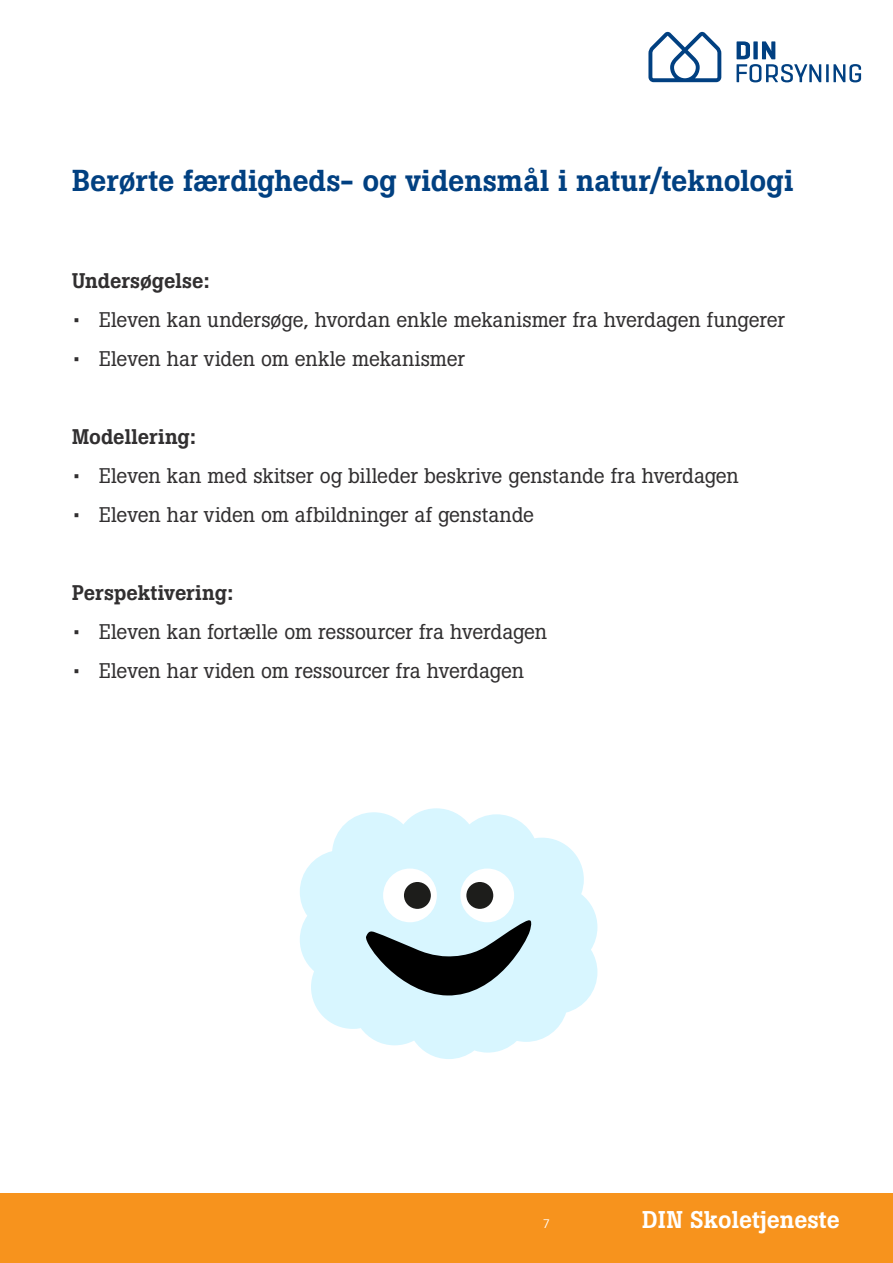
<style>
.page{position:relative;width:893px;height:1263px;background:#fff}
.page>*{position:absolute;margin:0;border:0;box-sizing:border-box;transform-origin:0 0}
.Brødtekst{font:500 30px "Boton";letter-spacing:-.005em;color:#014081}
.t1{font:500 24px "Boton";color:#fff}
.t2{font:21px "Boton";letter-spacing:-.005em;color:#312f30}
.Brødtekst-2{font:500 21px "Boton";color:#312f30}
.t3{font:12px "Trade Gothic LT Std";color:#fff}
</style>
<div class="page">
<svg style="left:737px;top:41px;width:84px;height:41px"></svg>
<hr style="left:826px;top:64px;width:3px;height:18px;background:#014081">
<svg style="left:833px;top:64px;width:28px;height:18px"></svg>
<svg style="left:648px;top:32px;width:73px;height:50px"></svg>
<svg style="left:300px;top:808px;width:297px;height:251px;fill:#d8f6ff"></svg>
<div style="left:383px;top:868px;width:54px;height:54px;background:#fff;border-radius:50%"></div>
<div style="left:404px;top:882px;width:27px;height:27px;background:#1d1d1b;border-radius:50%"></div>
<div style="left:460px;top:868px;width:54px;height:54px;background:#fff;border-radius:50%"></div>
<div style="left:466px;top:882px;width:27px;height:27px;background:#1d1d1b;border-radius:50%"></div>
<svg style="left:364px;top:919px;width:168px;height:77px;background:#7b8c91"></svg>
<div style="left:0;top:1194px;width:893px;height:69px;background:#f7931d"></div>
<p class="Brødtekst" style="left:72px;top:163px;width:723px">Berørte færdigheds- og vidensmål i natur/teknologi</p>
<p class="Brødtekst-2" style="left:72px;top:269px;width:139px">Undersøgelse:</p>
<p class="t2" style="left:72px;top:307px;width:714px">• Eleven kan undersøge, hvordan enkle mekanismer fra hverdagen fungerer</p>
<p class="t2" style="left:72px;top:346px;width:394px">• Eleven har viden om enkle mekanismer</p>
<p class="Brødtekst-2" style="left:72px;top:425px;width:125px">Modellering:</p>
<p class="t2" style="left:72px;top:463px;width:668px">• Eleven kan med skitser og billeder beskrive genstande fra hverdagen</p>
<p class="t2" style="left:72px;top:502px;width:463px">• Eleven har viden om afbildninger af genstande</p>
<p class="Brødtekst-2" style="left:72px;top:581px;width:163px">Perspektivering:</p>
<p class="t2" style="left:72px;top:619px;width:476px">• Eleven kan fortælle om ressourcer fra hverdagen</p>
<p class="t2" style="left:72px;top:658px;width:453px">• Eleven har viden om ressourcer fra hverdagen</p>
<p class="t3" style="left:543px;top:1217px;width:9px">7</p>
<p class="t1" style="left:642px;top:1206px;width:199px">DIN Skoletjeneste</p>
</div>
